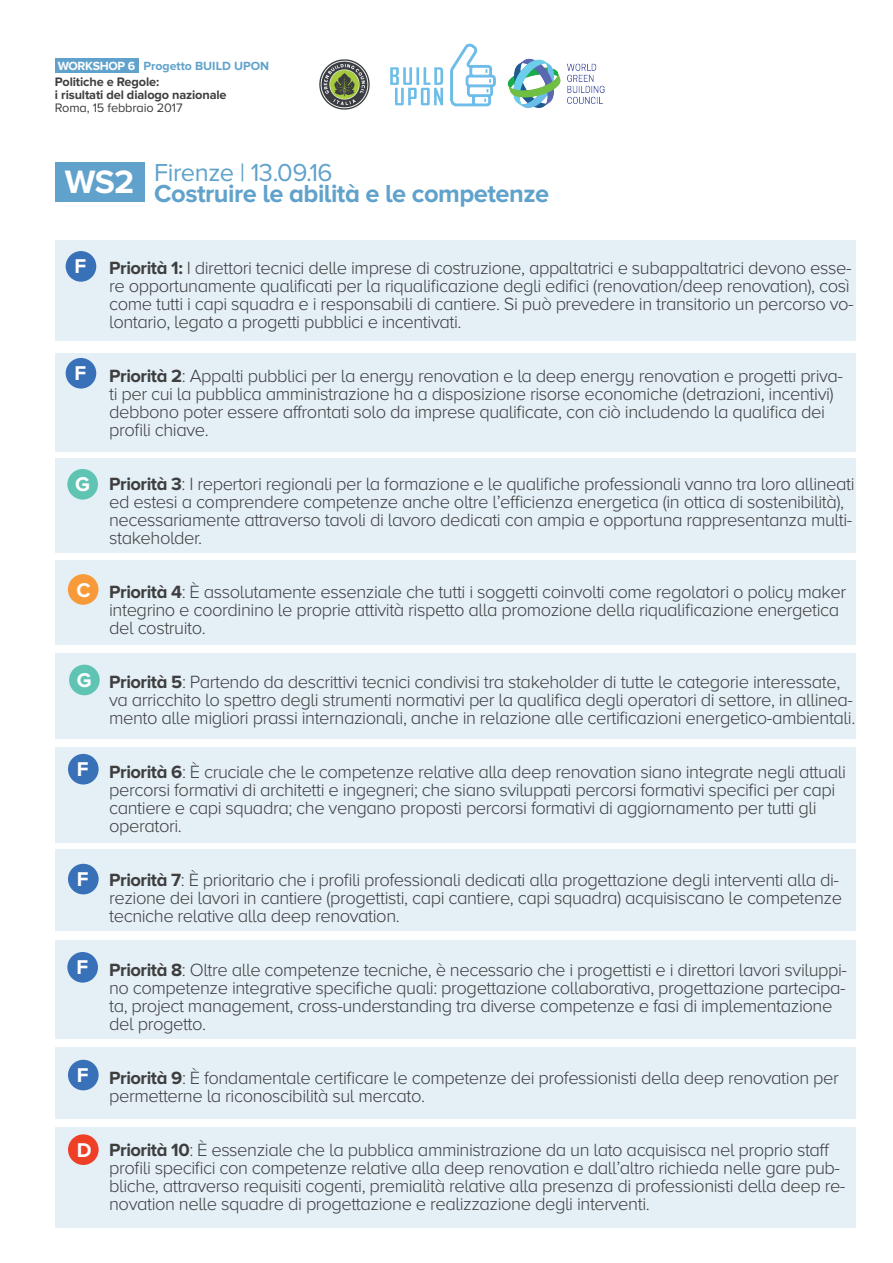
<style>
.page{position:relative;width:893px;height:1263px;background:#fff}
.page>*{position:absolute;margin:0;border:0;box-sizing:border-box;transform-origin:0 0}
.t1{font:700 25.5px/21px "Proxima Nova A";letter-spacing:-.02em;color:#60a2cb}
.t2{font:700 20.7px "Proxima Nova";color:#fff}
.t3{font:300 18.38px/18px "Proxima Nova A";letter-spacing:-.025em;color:#3e3e3f}
.t4{font:700 12.75px/12.8px "Proxima Nova";letter-spacing:-.01em;color:#3e3e3f}
.t5{font:12.75px "Proxima Nova A";letter-spacing:-.01em;color:#3e3e3f}
.t6{font:700 12.3px "Proxima Nova";color:#60a2cb}
.s1{color:#fff}
.s2{font-family:"Proxima Nova";font-size:33.6px;color:#fff}
.s3{font-weight:400}
.s4{font-weight:700}
</style>
<div class="page">
<div style="left:55px;top:353px;width:800px;height:99px;background:#e4eff6"></div>
<div style="left:55px;top:458px;width:800px;height:95px;background:#e4eff6"></div>
<div style="left:55px;top:560px;width:800px;height:85px;background:#e4eff6"></div>
<div style="left:55px;top:653px;width:800px;height:86px;background:#e4eff6"></div>
<div style="left:55px;top:748px;width:800px;height:95px;background:#e4eff6"></div>
<div style="left:55px;top:849px;width:800px;height:81px;background:#e4eff6"></div>
<div style="left:55px;top:240px;width:800px;height:101px;background:#e4eff6"></div>
<div style="left:55px;top:940px;width:800px;height:99px;background:#e4eff6"></div>
<div style="left:55px;top:1047px;width:800px;height:71px;background:#e4eff6"></div>
<div style="left:55px;top:1127px;width:800px;height:101px;background:#e4eff6"></div>
<div style="left:55px;top:58px;width:84px;height:14px;background:#60a2cb"></div>
<div style="left:55px;top:162px;width:89px;height:39px;background:#60a2cb"></div>
<img style="left:319px;top:59px;width:51px;height:51px">
<svg style="left:390px;top:67px;width:53px;height:38px"></svg>
<svg style="left:450px;top:43px;width:46px;height:64px"></svg>
<img style="left:507px;top:58px;width:97px;height:50px">
<div style="left:66px;top:251px;width:30px;height:31px;background:#3871b8;border-radius:50%"></div>
<div style="left:66px;top:358px;width:30px;height:31px;background:#3871b8;border-radius:50%"></div>
<div style="left:67px;top:469px;width:31px;height:31px;background:#60c4b5;border-radius:50%"></div>
<div style="left:69px;top:665px;width:31px;height:30px;background:#60c4b5;border-radius:50%"></div>
<div style="left:68px;top:574px;width:31px;height:31px;background:#f89a39;border-radius:50%"></div>
<div style="left:68px;top:754px;width:31px;height:30px;background:#3871b8;border-radius:50%"></div>
<div style="left:68px;top:864px;width:31px;height:30px;background:#3871b8;border-radius:50%"></div>
<div style="left:67px;top:952px;width:31px;height:30px;background:#3871b8;border-radius:50%"></div>
<div style="left:68px;top:1060px;width:31px;height:30px;background:#3871b8;border-radius:50%"></div>
<div style="left:68px;top:1134px;width:31px;height:31px;background:#ef4027;border-radius:50%"></div>
<p class="t6" style="left:58px;top:59px;width:213px"><span class="s1">WORKSHOP 6</span> Progetto BUILD UPON</p>
<p class="t4" style="left:55px;top:76px;width:173px">Politiche e Regole:<br>i risultati del dialogo nazionale</p>
<p class="t5" style="left:55px;top:100px;width:129px">Roma, 15 febbraio 2017</p>
<h1 class="t1" style="left:154px;top:161px;width:396px;text-indent:-90px"><span class="s2">WS2</span> <span class="s3">Firenze | 13.09.16<br></span>Costruire le abilità e le competenze</h1>
<p class="t2" style="left:75px;top:254px;width:13px">F</p>
<p class="t2" style="left:75px;top:361px;width:13px">F</p>
<p class="t2" style="left:75px;top:472px;width:16px">G</p>
<p class="t2" style="left:76px;top:578px;width:16px">C</p>
<p class="t2" style="left:77px;top:668px;width:16px">G</p>
<p class="t2" style="left:77px;top:757px;width:13px">F</p>
<p class="t2" style="left:77px;top:867px;width:13px">F</p>
<p class="t2" style="left:76px;top:955px;width:13px">F</p>
<p class="t2" style="left:77px;top:1063px;width:13px">F</p>
<p class="t2" style="left:77px;top:1138px;width:16px">D</p>
<p class="t3" style="left:109px;top:259px;width:746px"><span class="s4">Priorità 1:</span> I direttori tecnici delle imprese di costruzione, appaltatrici e subappaltatrici devono esse&shy;re opportunamente qualificati per la riqualificazione degli edifici (renovation/deep renovation), così come tutti i capi squadra e i responsabili di cantiere. Si può prevedere in transitorio un percorso vo&shy;lontario, legato a progetti pubblici e incentivati.</p>
<p class="t3" style="left:109px;top:367px;width:735px"><span class="s4">Priorità 2</span>: Appalti pubblici per la energy renovation e la deep energy renovation e progetti priva&shy;ti per cui la pubblica amministrazione ha a disposizione risorse economiche (detrazioni, incentivi) debbono poter essere affrontati solo da imprese qualificate, con ciò includendo la qualifica dei profili chiave.</p>
<p class="t3" style="left:109px;top:475px;width:747px"><span class="s4">Priorità 3</span>: I repertori regionali per la formazione e le qualifiche professionali vanno tra loro allineati ed estesi a comprendere competenze anche oltre l’efficienza energetica (in ottica di sostenibilità), necessariamente attraverso tavoli di lavoro dedicati con ampia e opportuna rappresentanza multi&shy;stakeholder.</p>
<p class="t3" style="left:109px;top:583px;width:739px"><span class="s4">Priorità 4</span>: È assolutamente essenziale che tutti i soggetti coinvolti come regolatori o policy maker integrino e coordinino le proprie attività rispetto alla promozione della riqualificazione energetica del costruito.</p>
<p class="t3" style="left:109px;top:673px;width:748px"><span class="s4">Priorità 5</span>: Partendo da descrittivi tecnici condivisi tra stakeholder di tutte le categorie interessate, va arricchito lo spettro degli strumenti normativi per la qualifica degli operatori di settore, in allinea&shy;mento alle migliori prassi internazionali, anche in relazione alle certificazioni energetico-ambientali.</p>
<p class="t3" style="left:109px;top:763px;width:738px"><span class="s4">Priorità 6</span>: È cruciale che le competenze relative alla deep renovation siano integrate negli attuali percorsi formativi di architetti e ingegneri; che siano sviluppati percorsi formativi specifici per capi cantiere e capi squadra; che vengano proposti percorsi formativi di aggiornamento per tutti gli operatori.</p>
<p class="t3" style="left:109px;top:871px;width:734px"><span class="s4">Priorità 7</span>: È prioritario che i profili professionali dedicati alla progettazione degli interventi alla di&shy;rezione dei lavori in cantiere (progettisti, capi cantiere, capi squadra) acquisiscano le competenze tecniche relative alla deep renovation.</p>
<p class="t3" style="left:109px;top:961px;width:739px"><span class="s4">Priorità 8</span>: Oltre alle competenze tecniche, è necessario che i progettisti e i direttori lavori sviluppi&shy;no competenze integrative specifiche quali: progettazione collaborativa, progettazione partecipa&shy;ta, project management, cross-understanding tra diverse competenze e fasi di implementazione del progetto.</p>
<p class="t3" style="left:109px;top:1069px;width:731px"><span class="s4">Priorità 9</span>: È fondamentale certificare le competenze dei professionisti della deep renovation per permetterne la riconoscibilità sul mercato.</p>
<p class="t3" style="left:109px;top:1141px;width:738px"><span class="s4">Priorità 10</span>: È essenziale che la pubblica amministrazione da un lato acquisisca nel proprio staff profili specifici con competenze relative alla deep renovation e dall’altro richieda nelle gare pub&shy;bliche, attraverso requisiti cogenti, premialità relative alla presenza di professionisti della deep re&shy;novation nelle squadre di progettazione e realizzazione degli interventi.</p>
</div>
